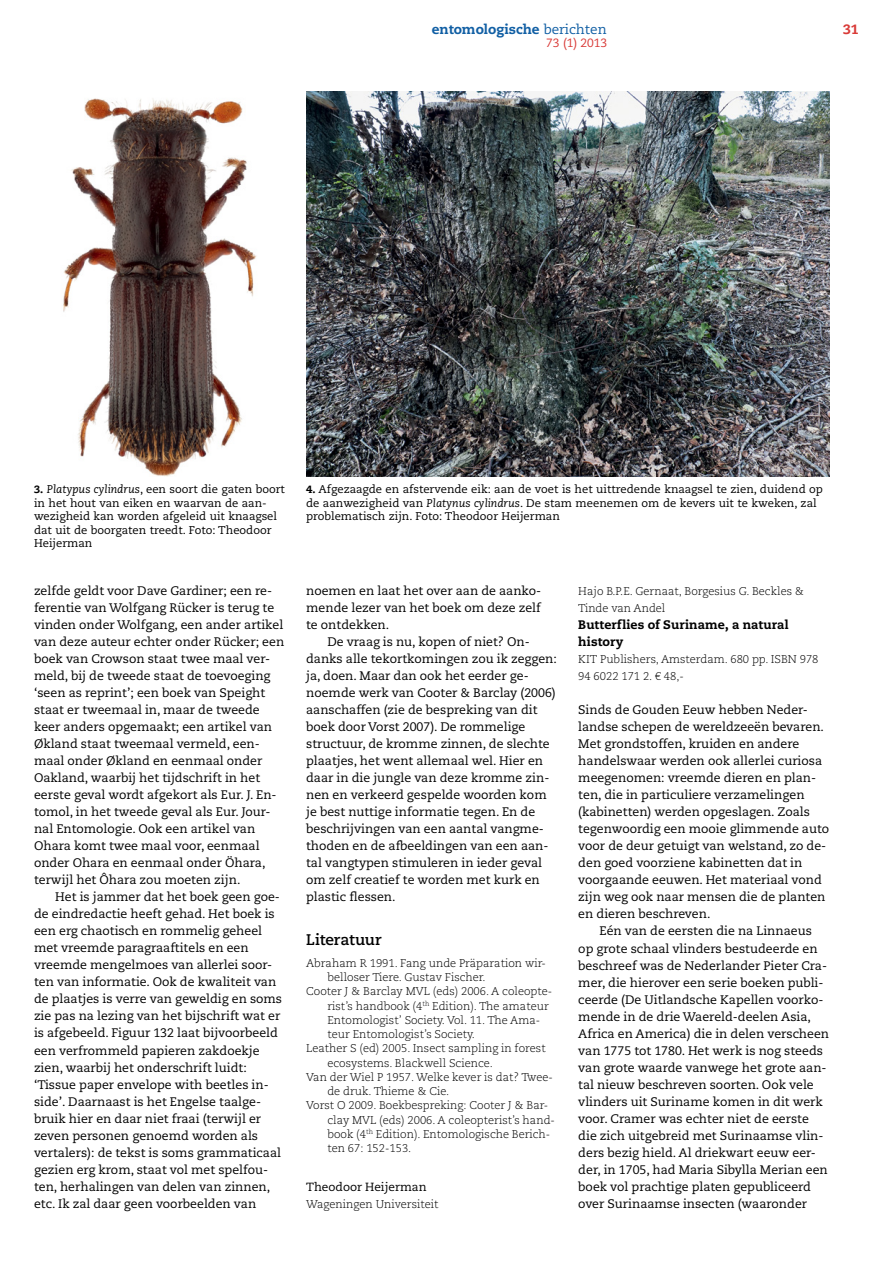
<style>
.page{position:relative;width:893px;height:1263px;background:#fff}
.page>*{position:absolute;margin:0;border:0;box-sizing:border-box;transform-origin:0 0}
.t1{font:700 15.3px "Caecilia LT Std";letter-spacing:-.005em;color:#000}
.t2{font:800 13.5px "Caecilia LT Std";color:#115fa4}
.t3{font:800 13.5px "Caecilia LT Std";color:#d93a37}
.t4{font:12.3px/17px "Caecilia LT Std";color:#000}
.t5{font:800 12.3px/17px "Caecilia LT Std";letter-spacing:.01em;color:#000}
.t6{font:12px "Caecilia LT Std";color:#d93a37}
.t7{font:11.85px "Caecilia LT Std";color:#000}
.t8{font:300 11.25px/17px "Caecilia LT Std";color:#000}
.t9{font:11.25px/13.5px "Caecilia LT Std";color:#000}
.s1{font-weight:400}
.s2{font-weight:800;font-size:10.5px}
.s3{font-style:italic}
</style>
<div class="page">
<img style="left:306px;top:92px;width:523px;height:384px">
<img style="left:63px;top:98px;width:194px;height:378px">
<p class="t2" style="left:432px;top:21px;width:177px">entomologische <span class="s1">berichten</span></p>
<p class="t3" style="left:843px;top:21px;width:17px">31</p>
<p class="t6" style="left:546px;top:36px;width:62px">73 (1) 2013</p>
<p class="t9" style="left:34px;top:483px;width:252px"><span class="s2">3.</span> <span class="s3">Platypus cylindrus</span>, een soort die gaten boort in het hout van eiken en waarvan de aan&shy;wezigheid kan worden afgeleid uit knaagsel dat uit de boorgaten treedt. Foto: Theodoor Heijerman</p>
<p class="t4" style="left:34px;top:583px;width:252px">zelfde geldt voor Dave Gardiner; een re&shy;ferentie van Wolfgang Rücker is terug te vinden onder Wolfgang, een ander artikel van deze auteur echter onder Rücker; een boek van Crowson staat twee maal ver&shy;meld, bij de tweede staat de toevoeging ‘seen as reprint’; een boek van Speight staat er tweemaal in, maar de tweede keer anders opgemaakt; een artikel van Økland staat tweemaal vermeld, een&shy;maal onder Økland en eenmaal onder Oakland, waarbij het tijdschrift in het eerste geval wordt afgekort als Eur. J. En&shy;tomol, in het tweede geval als Eur. Jour&shy;nal Entomologie. Ook een artikel van Ohara komt twee maal voor, eenmaal onder Ohara en eenmaal onder Öhara, terwijl het Ôhara zou moeten zijn.</p>
<p class="t4" style="left:34px;top:889px;width:250px;text-indent:21px">Het is jammer dat het boek geen goe&shy;de eindredactie heeft gehad. Het boek is een erg chaotisch en rommelig geheel met vreemde paragraaftitels en een vreemde mengelmoes van allerlei soor&shy;ten van informatie. Ook de kwaliteit van de plaatjes is verre van geweldig en soms zie pas na lezing van het bijschrift wat er is afgebeeld. Figuur 132 laat bijvoorbeeld een verfrommeld papieren zakdoekje zien, waarbij het onderschrift luidt: ‘Tissue paper envelope with beetles in&shy;side’. Daarnaast is het Engelse taalge&shy;bruik hier en daar niet fraai (terwijl er zeven personen genoemd worden als vertalers): de tekst is soms grammaticaal gezien erg krom, staat vol met spelfou&shy;ten, herhalingen van delen van zinnen, etc. Ik zal daar geen voorbeelden van</p>
<p class="t9" style="left:306px;top:483px;width:518px"><span class="s2">4.</span> Afgezaagde en afstervende eik: aan de voet is het uittredende knaagsel te zien, duidend op de aanwezigheid van <span class="s3">Platynus cylindrus</span>. De stam meenemen om de kevers uit te kweken, zal problematisch zijn. Foto: Theodoor Heijerman</p>
<p class="t4" style="left:306px;top:583px;width:237px;text-align:justify">noemen en laat het over aan de aanko&shy;mende lezer van het boek om deze zelf te ontdekken.</p>
<p class="t4" style="left:306px;top:634px;width:252px;text-indent:21px">De vraag is nu, kopen of niet? On&shy;danks alle tekortkomingen zou ik zeggen: ja, doen. Maar dan ook het eerder ge&shy;noemde werk van Cooter &amp; Barclay (2006) aanschaffen (zie de bespreking van dit boek door Vorst 2007). De rommelige structuur, de kromme zinnen, de slechte plaatjes, het went allemaal wel. Hier en daar in die jungle van deze kromme zin&shy;nen en verkeerd gespelde woorden kom je best nuttige informatie tegen. En de beschrijvingen van een aantal vangme&shy;thoden en de afbeeldingen van een aan&shy;tal vangtypen stimuleren in ieder geval om zelf creatief te worden met kurk en plastic flessen.</p>
<p class="t1" style="left:306px;top:931px;width:77px">Literatuur</p>
<p class="t8" style="left:306px;top:955px;width:241px">Abraham R 1991. Fang unde Präparation wir-</p>
<p class="t8" style="left:327px;top:969px;width:160px">belloser Tiere. Gustav Fischer.</p>
<p class="t8" style="left:306px;top:983px;width:248px">Cooter J &amp; Barclay MVL (eds) 2006. A coleopte-</p>
<p class="t8" style="left:327px;top:997px;width:223px">rist’s handbook (4<sup>th</sup> Edition). The amateur</p>
<p class="t8" style="left:327px;top:1012px;width:214px">Entomologist’ Society. Vol. 11. The Ama-</p>
<p class="t8" style="left:327px;top:1026px;width:149px">teur Entomologist’s Society.</p>
<p class="t8" style="left:306px;top:1040px;width:241px">Leather S (ed) 2005. Insect sampling in forest</p>
<p class="t8" style="left:327px;top:1054px;width:167px">ecosystems. Blackwell Science.</p>
<p class="t8" style="left:306px;top:1069px;width:248px">Van der Wiel P 1957. Welke kever is dat? Twee-</p>
<p class="t8" style="left:327px;top:1083px;width:123px">de druk. Thieme &amp; Cie.</p>
<p class="t8" style="left:306px;top:1097px;width:243px">Vorst O 2009. Boekbespreking: Cooter J &amp; Bar-</p>
<p class="t8" style="left:327px;top:1111px;width:229px">clay MVL (eds) 2006. A coleopterist’s hand-</p>
<p class="t8" style="left:327px;top:1126px;width:224px">book (4<sup>th</sup> Edition). Entomologische Berich-</p>
<p class="t8" style="left:327px;top:1140px;width:86px">ten 67: 152-153.</p>
<p class="t7" style="left:306px;top:1180px;width:122px">Theodoor Heijerman</p>
<p class="t8" style="left:306px;top:1195px;width:134px">Wageningen Universiteit</p>
<p class="t8" style="left:578px;top:583px;width:227px">Hajo B.P.E. Gernaat, Borgesius G. Beckles &amp;<br>Tinde van Andel</p>
<p class="t5" style="left:578px;top:617px;width:212px">Butterflies of Suriname, a natural history</p>
<p class="t8" style="left:578px;top:651px;width:242px">KIT Publishers, Amsterdam. 680 pp. ISBN 978<br>94 6022 171 2. € 48,-</p>
<p class="t4" style="left:578px;top:702px;width:252px">Sinds de Gouden Eeuw hebben Neder&shy;landse schepen de wereldzeeën bevaren.<br>Met grondstoffen, kruiden en andere handelswaar werden ook allerlei curiosa meegenomen: vreemde dieren en plan&shy;ten, die in particuliere verzamelingen (kabinetten) werden opgeslagen. Zoals tegenwoordig een mooie glimmende auto voor de deur getuigt van welstand, zo de&shy;den goed voorziene kabinetten dat in voorgaande eeuwen. Het materiaal vond zijn weg ook naar mensen die de planten en dieren beschreven.</p>
<p class="t4" style="left:578px;top:923px;width:252px;text-indent:21px">Eén van de eersten die na Linnaeus op grote schaal vlinders bestudeerde en beschreef was de Nederlander Pieter Cra&shy;mer, die hierover een serie boeken publi&shy;ceerde (De Uitlandsche Kapellen voorko&shy;mende in de drie Waereld-deelen Asia, Africa en America) die in delen verscheen van 1775 tot 1780. Het werk is nog steeds van grote waarde vanwege het grote aan&shy;tal nieuw beschreven soorten. Ook vele vlinders uit Suriname komen in dit werk voor. Cramer was echter niet de eerste die zich uitgebreid met Surinaamse vlin&shy;ders bezig hield. Al driekwart eeuw eer&shy;der, in 1705, had Maria Sibylla Merian een boek vol prachtige platen gepubliceerd over Surinaamse insecten (waaronder</p>
</div>
